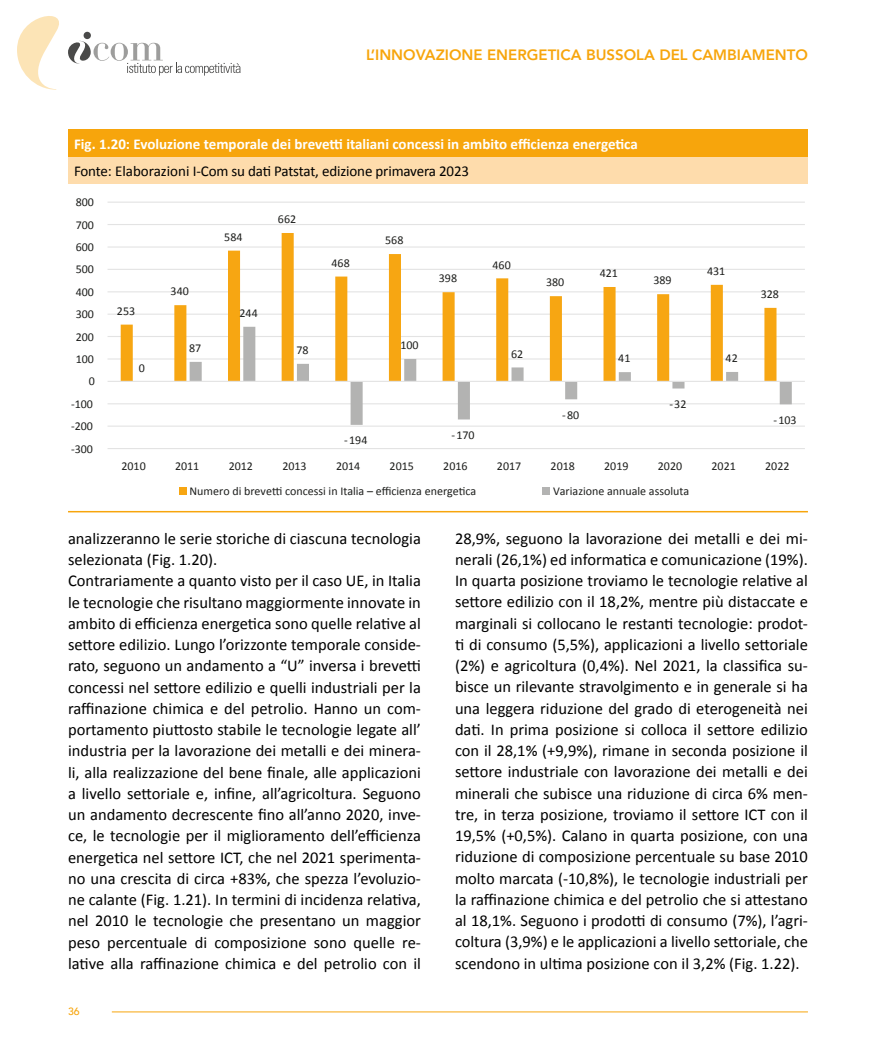
<style>
.page{position:relative;width:893px;height:1063px;background:#fff}
.page>*{position:absolute;margin:0;border:0;box-sizing:border-box;transform-origin:0 0}
.t1{font:16.5px/21.3px "Calibri";color:#000}
.t2{font:700 15px "Calibri";color:#fff}
.t3{font:15px "Calibri";letter-spacing:-.01em;color:#000}
.t4{font:800 15px "Avenir";color:#f7a50c}
.t5{font:12px "Calibri";color:#1d1e1c}
.t6{font:500 10.5px "Avenir";color:#f7a50c}
</style>
<div class="page">
<svg style="left:17px;top:16px;width:42px;height:74px"></svg>
<hr style="left:112px;top:1012px;width:696px;height:1px;background:#f7a50c">
<div style="left:84px;top:32px;width:7px;height:7px;background:#4a4a49;border-radius:50%"></div>
<svg style="left:68px;top:39px;width:172px;height:37px"></svg>
<div style="left:68px;top:129px;width:740px;height:28px;background:#f7a50c"></div>
<div style="left:68px;top:157px;width:740px;height:27px;background:#fedcac"></div>
<hr style="left:68px;top:511px;width:740px;height:1px;background:#f7a50c">
<hr style="left:108px;top:448px;width:697px;height:1px;background:#e3e3e3">
<hr style="left:108px;top:426px;width:697px;height:1px;background:#e3e3e3">
<hr style="left:108px;top:403px;width:697px;height:1px;background:#e3e3e3">
<hr style="left:108px;top:358px;width:697px;height:2px;background:#e3e3e3">
<hr style="left:108px;top:336px;width:697px;height:1px;background:#e3e3e3">
<hr style="left:108px;top:314px;width:697px;height:1px;background:#e3e3e3">
<hr style="left:108px;top:291px;width:697px;height:1px;background:#e3e3e3">
<hr style="left:108px;top:269px;width:697px;height:1px;background:#e3e3e3">
<hr style="left:108px;top:246px;width:697px;height:2px;background:#e3e3e3">
<hr style="left:108px;top:224px;width:697px;height:1px;background:#e3e3e3">
<hr style="left:108px;top:202px;width:697px;height:1px;background:#e3e3e3">
<svg style="left:121px;top:233px;width:655px;height:148px"></svg>
<svg style="left:190px;top:327px;width:602px;height:98px"></svg>
<hr style="left:108px;top:381px;width:697px;height:1px;background:#e3e3e3">
<div style="left:179px;top:487px;width:8px;height:7px;background:#f7a612"></div>
<div style="left:543px;top:487px;width:7px;height:7px;background:#b3b3b2"></div>
<p class="t4" style="left:366px;top:43px;width:443px">L’INNOVAZIONE ENERGETICA BUSSOLA DEL CAMBIAMENTO</p>
<p class="t2" style="left:74px;top:133px;width:565px">Fig. 1.20: Evoluzione temporale dei brevetti italiani concessi in ambito efficienza energetica</p>
<p class="t3" style="left:74px;top:160px;width:397px">Fonte: Elaborazioni I-Com su dati Patstat, edizione primavera 2023</p>
<p class="t5" style="left:76px;top:194px;width:20px">800</p>
<p class="t5" style="left:76px;top:216px;width:20px">700</p>
<p class="t5" style="left:76px;top:239px;width:20px">600</p>
<p class="t5" style="left:76px;top:261px;width:20px">500</p>
<p class="t5" style="left:76px;top:283px;width:20px">400</p>
<p class="t5" style="left:76px;top:306px;width:20px">300</p>
<p class="t5" style="left:76px;top:328px;width:20px">200</p>
<p class="t5" style="left:76px;top:351px;width:20px">100</p>
<p class="t5" style="left:89px;top:373px;width:8px">0</p>
<p class="t5" style="left:71px;top:395px;width:23px">-100</p>
<p class="t5" style="left:71px;top:418px;width:23px">-200</p>
<p class="t5" style="left:71px;top:440px;width:23px">-300</p>
<p class="t5" style="left:117px;top:303px;width:20px">253</p>
<p class="t5" style="left:139px;top:359px;width:8px">0</p>
<p class="t5" style="left:171px;top:283px;width:20px">340</p>
<p class="t5" style="left:189px;top:340px;width:14px">87</p>
<p class="t5" style="left:224px;top:228px;width:20px">584</p>
<p class="t5" style="left:278px;top:211px;width:20px">662</p>
<p class="t5" style="left:240px;top:305px;width:20px">244</p>
<p class="t5" style="left:296px;top:342px;width:14px">78</p>
<p class="t5" style="left:332px;top:254px;width:20px">468</p>
<p class="t5" style="left:385px;top:232px;width:20px">568</p>
<p class="t5" style="left:439px;top:270px;width:20px">398</p>
<p class="t5" style="left:400px;top:337px;width:20px">100</p>
<p class="t5" style="left:492px;top:256px;width:20px">460</p>
<p class="t5" style="left:511px;top:345px;width:14px">62</p>
<p class="t5" style="left:344px;top:432px;width:25px">-194</p>
<p class="t5" style="left:452px;top:427px;width:25px">-170</p>
<p class="t5" style="left:546px;top:274px;width:20px">380</p>
<p class="t5" style="left:600px;top:265px;width:20px">421</p>
<p class="t5" style="left:653px;top:272px;width:20px">389</p>
<p class="t5" style="left:707px;top:263px;width:20px">431</p>
<p class="t5" style="left:562px;top:407px;width:19px">-80</p>
<p class="t5" style="left:618px;top:350px;width:14px">41</p>
<p class="t5" style="left:669px;top:396px;width:19px">-32</p>
<p class="t5" style="left:726px;top:350px;width:14px">42</p>
<p class="t5" style="left:761px;top:286px;width:20px">328</p>
<p class="t5" style="left:773px;top:412px;width:25px">-103</p>
<p class="t5" style="left:121px;top:458px;width:26px">2010</p>
<p class="t5" style="left:175px;top:458px;width:26px">2011</p>
<p class="t5" style="left:229px;top:458px;width:26px">2012</p>
<p class="t5" style="left:282px;top:458px;width:26px">2013</p>
<p class="t5" style="left:336px;top:458px;width:26px">2014</p>
<p class="t5" style="left:390px;top:458px;width:26px">2015</p>
<p class="t5" style="left:443px;top:458px;width:26px">2016</p>
<p class="t5" style="left:497px;top:458px;width:26px">2017</p>
<p class="t5" style="left:551px;top:458px;width:26px">2018</p>
<p class="t5" style="left:604px;top:458px;width:26px">2019</p>
<p class="t5" style="left:658px;top:458px;width:26px">2020</p>
<p class="t5" style="left:711px;top:458px;width:26px">2021</p>
<p class="t5" style="left:765px;top:458px;width:26px">2022</p>
<p class="t5" style="left:190px;top:482px;width:288px">Numero di brevetti concessi in Italia – efficienza energetica</p>
<p class="t5" style="left:553px;top:482px;width:138px">Variazione annuale assoluta</p>
<p class="t1" style="left:68px;top:527px;width:354px">analizzeranno le serie storiche di ciascuna tecnologia selezionata (Fig. 1.20).<br>Contrariamente a quanto visto per il caso UE, in Italia le tecnologie che risultano maggiormente innovate in ambito di efficienza energetica sono quelle relative al settore edilizio. Lungo l’orizzonte temporale conside&shy;rato, seguono un andamento a “U” inversa i brevetti concessi nel settore edilizio e quelli industriali per la raffinazione chimica e del petrolio. Hanno un com&shy;portamento piuttosto stabile le tecnologie legate all’ industria per la lavorazione dei metalli e dei minera&shy;li, alla realizzazione del bene finale, alle applicazioni a livello settoriale e, infine, all’agricoltura. Seguono un andamento decrescente fino all’anno 2020, inve&shy;ce, le tecnologie per il miglioramento dell’efficienza energetica nel settore ICT, che nel 2021 sperimenta&shy;no una crescita di circa +83%, che spezza l’evoluzio&shy;ne calante (Fig. 1.21). In termini di incidenza relativa, nel 2010 le tecnologie che presentano un maggior peso percentuale di composizione sono quelle re&shy;lative alla raffinazione chimica e del petrolio con il</p>
<p class="t1" style="left:455px;top:527px;width:354px;text-align:justify">28,9%, seguono la lavorazione dei metalli e dei mi&shy;nerali (26,1%) ed informatica e comunicazione (19%).<br>In quarta posizione troviamo le tecnologie relative al settore edilizio con il 18,2%, mentre più distaccate e marginali si collocano le restanti tecnologie: prodot&shy;ti di consumo (5,5%), applicazioni a livello settoriale (2%) e agricoltura (0,4%). Nel 2021, la classifica su&shy;bisce un rilevante stravolgimento e in generale si ha una leggera riduzione del grado di eterogeneità nei dati. In prima posizione si colloca il settore edilizio con il 28,1% (+9,9%), rimane in seconda posizione il settore industriale con lavorazione dei metalli e dei minerali che subisce una riduzione di circa 6% men&shy;tre, in terza posizione, troviamo il settore ICT con il 19,5% (+0,5%). Calano in quarta posizione, con una riduzione di composizione percentuale su base 2010 molto marcata (-10,8%), le tecnologie industriali per la raffinazione chimica e del petrolio che si attestano al 18,1%. Seguono i prodotti di consumo (7%), l’agri&shy;coltura (3,9%) e le applicazioni a livello settoriale, che scendono in ultima posizione con il 3,2% (Fig. 1.22).</p>
<p class="t6" style="left:68px;top:1002px;width:13px">36</p>
</div>
